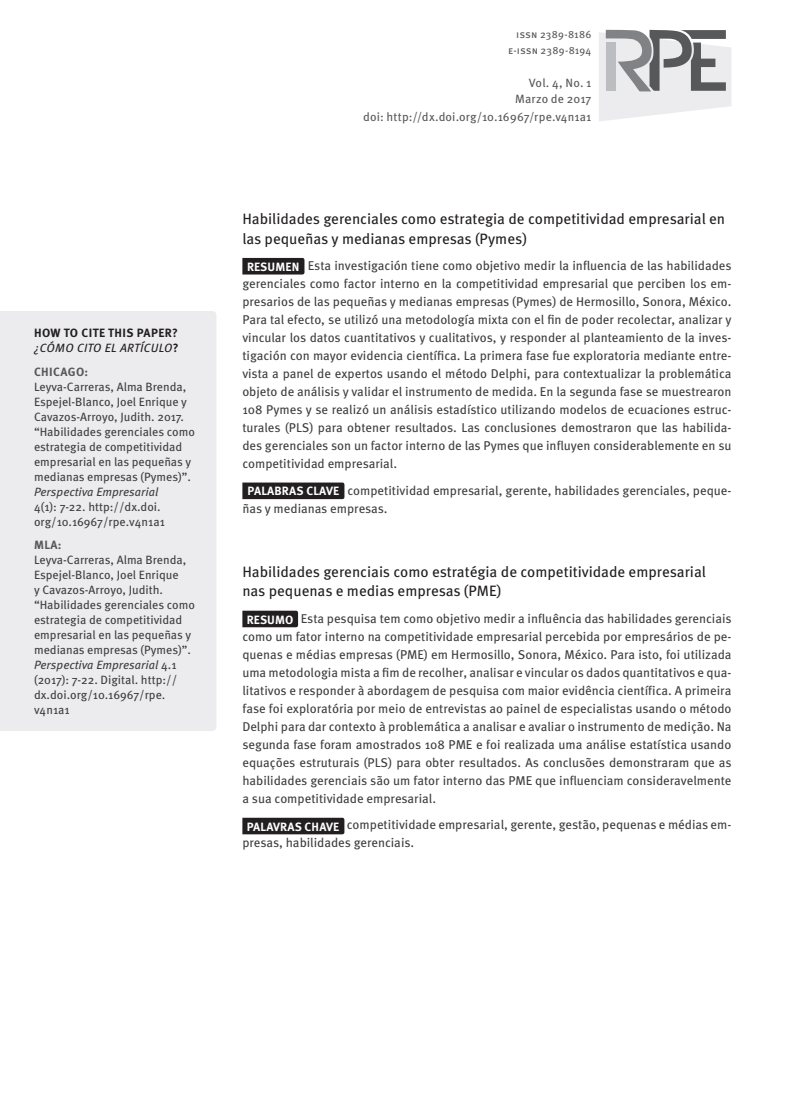
<style>
.page{position:relative;width:808px;height:1106px;background:#fff}
.page>*{position:absolute;margin:0;border:0;box-sizing:border-box;transform-origin:0 0}
.t1{font:15px/19.5px "Meta Pro";color:#231f20}
.t2{font:12.75px/18px "Meta Pro";color:#3e3e3f;text-align:justify}
.t3{font:12px/15px "Meta Pro";color:#3e3e3f}
.t4{font:12px/16.2px "Meta Pro";letter-spacing:.01em;color:#57585a;text-align:right}
.t5{font:700 12px "Meta Pro";color:#fff}
.t6{font:italic 12px "Meta Pro";color:#3e3e3f}
.t7{font:italic 12px/15px "Meta Pro";letter-spacing:.03em;color:#231f20;text-align:right}
.t8{font:700 12px "Meta Pro";color:#231f20}
.t9{font:700 12px "Meta Pro";letter-spacing:.03em;color:#57585a}
.t10{font:10.5px/16.2px "Meta Pro";letter-spacing:.01em;color:#57585a;text-align:right}
.s1{font-weight:700;font-style:normal}
.s2{font-style:italic}
</style>
<div class="page">
<div style="left:0;top:311px;width:216px;height:420px;background:#ececee"></div>
<svg style="left:599px;top:30px;width:132px;height:91px"></svg>
<svg style="left:242px;top:258px;width:62px;height:16px"></svg>
<div style="left:242px;top:482px;width:102px;height:17px;background:#231f20"></div>
<svg style="left:242px;top:610px;width:56px;height:17px"></svg>
<div style="left:242px;top:817px;width:102px;height:17px;background:#231f20"></div>
<p class="t8" style="left:34px;top:325px;width:55px">HOW TO CITE</p>
<p class="t8" style="left:108px;top:325px;width:8px">THIS</p>
<p class="t8" style="left:137px;top:325px;width:8px">PAPER</p>
<p class="t7" style="left:34px;top:326px;width:146px"><span class="s1">?<br></span>¿Cómo cito el artículo<span class="s1">?</span></p>
<p class="t9" style="left:34px;top:364px;width:15px">CHICA</p>
<p class="t9" style="left:68px;top:364px;width:22px">GO:</p>
<p class="t3" style="left:34px;top:379px;width:162px">Leyva-Carreras, Alma Brenda,<br>Espejel-Blanco, Joel Enrique y<br>Cavazos-Arroyo, Judith. 2017. “Habilidades gerenciales como estrategia de competitividad empresarial en las pequeñas y medianas empresas (Pymes)”.</p>
<p class="t6" style="left:34px;top:484px;width:126px">Perspectiva Empresarial</p>
<p class="t3" style="left:34px;top:499px;width:132px">4(1): 7-22. http://dx.doi. org/10.16967/rpe.v4n1a1</p>
<p class="t9" style="left:34px;top:537px;width:29px">MLA:</p>
<p class="t3" style="left:34px;top:553px;width:162px">Leyva-Carreras, Alma Brenda,<br>Espejel-Blanco, Joel Enrique<br>y Cavazos-Arroyo, Judith. “Habilidades gerenciales como estrategia de competitividad empresarial en las pequeñas y medianas empresas (Pymes)”.<br><span class="s2">Perspectiva Empresarial</span> 4.1 (2017): 7-22. Digital. http:// dx.doi.org/10.16967/rpe. v4n1a1</p>
<p class="t10" style="left:508px;top:26px;width:85px">issn 2389-8186 e-issn 2389-8194</p>
<p class="t4" style="left:515px;top:75px;width:78px">Vol. 4, No. 1<br>Marzo de 2017</p>
<p class="t4" style="left:363px;top:110px;width:230px">doi: http://dx.doi.org/10.16967/rpe.v4n1a1</p>
<p class="t1" style="left:242px;top:209px;width:484px">Habilidades gerenciales como estrategia de competitividad empresarial en las pequeñas y medianas empresas (Pymes)</p>
<p class="t5" style="left:247px;top:259px;width:9px">RESUMEN</p>
<p class="t2" style="left:242px;top:257px;width:491px;text-indent:65px">Esta investigación tiene como objetivo medir la influencia de las habilidades gerenciales como factor interno en la competitividad empresarial que perciben los em&shy;presarios de las pequeñas y medianas empresas (Pymes) de Hermosillo, Sonora, México.<br>Para tal efecto, se utilizó una metodología mixta con el fin de poder recolectar, analizar y vincular los datos cuantitativos y cualitativos, y responder al planteamiento de la inves&shy;tigación con mayor evidencia científica. La primera fase fue exploratoria mediante entre&shy;vista a panel de expertos usando el método Delphi, para contextualizar la problemática objeto de análisis y validar el instrumento de medida. En la segunda fase se muestrearon 108 Pymes y se realizó un análisis estadístico utilizando modelos de ecuaciones estruc&shy;turales (PLS) para obtener resultados. Las conclusiones demostraron que las habilida&shy;des gerenciales son un factor interno de las Pymes que influyen considerablemente en su competitividad empresarial.</p>
<p class="t5" style="left:248px;top:483px;width:8px">PALABRAS</p>
<p class="t5" style="left:306px;top:483px;width:8px">CLAVE</p>
<p class="t2" style="left:242px;top:481px;width:491px;text-indent:105px">competitividad empresarial, gerente, habilidades gerenciales, peque&shy;ñas y medianas empresas.</p>
<p class="t1" style="left:242px;top:562px;width:465px">Habilidades gerenciais como estratégia de competitividade empresarial nas pequenas e medias empresas (PME)</p>
<p class="t5" style="left:247px;top:611px;width:9px">RESUMO</p>
<p class="t2" style="left:242px;top:609px;width:491px;text-indent:58px">Esta pesquisa tem como objetivo medir a influência das habilidades gerenciais como um fator interno na competitividade empresarial percebida por empresários de pe&shy;quenas e médias empresas (PME) em Hermosillo, Sonora, México. Para isto, foi utilizada uma metodologia mista a fim de recolher, analisar e vincular os dados quantitativos e qua&shy;litativos e responder à abordagem de pesquisa com maior evidência científica. A primeira fase foi exploratória por meio de entrevistas ao painel de especialistas usando o método Delphi para dar contexto à problemática a analisar e avaliar o instrumento de medição. Na segunda fase foram amostrados 108 PME e foi realizada uma análise estatística usando equações estruturais (PLS) para obter resultados. As conclusões demonstraram que as habilidades gerenciais são um fator interno das PME que influenciam consideravelmente a sua competitividade empresarial.</p>
<p class="t5" style="left:247px;top:818px;width:8px">PALAVRAS</p>
<p class="t5" style="left:305px;top:818px;width:8px">CHAVE</p>
<p class="t2" style="left:242px;top:816px;width:491px;text-indent:104px">competitividade empresarial, gerente, gestão, pequenas e médias em&shy;presas, habilidades gerenciais.</p>
</div>
